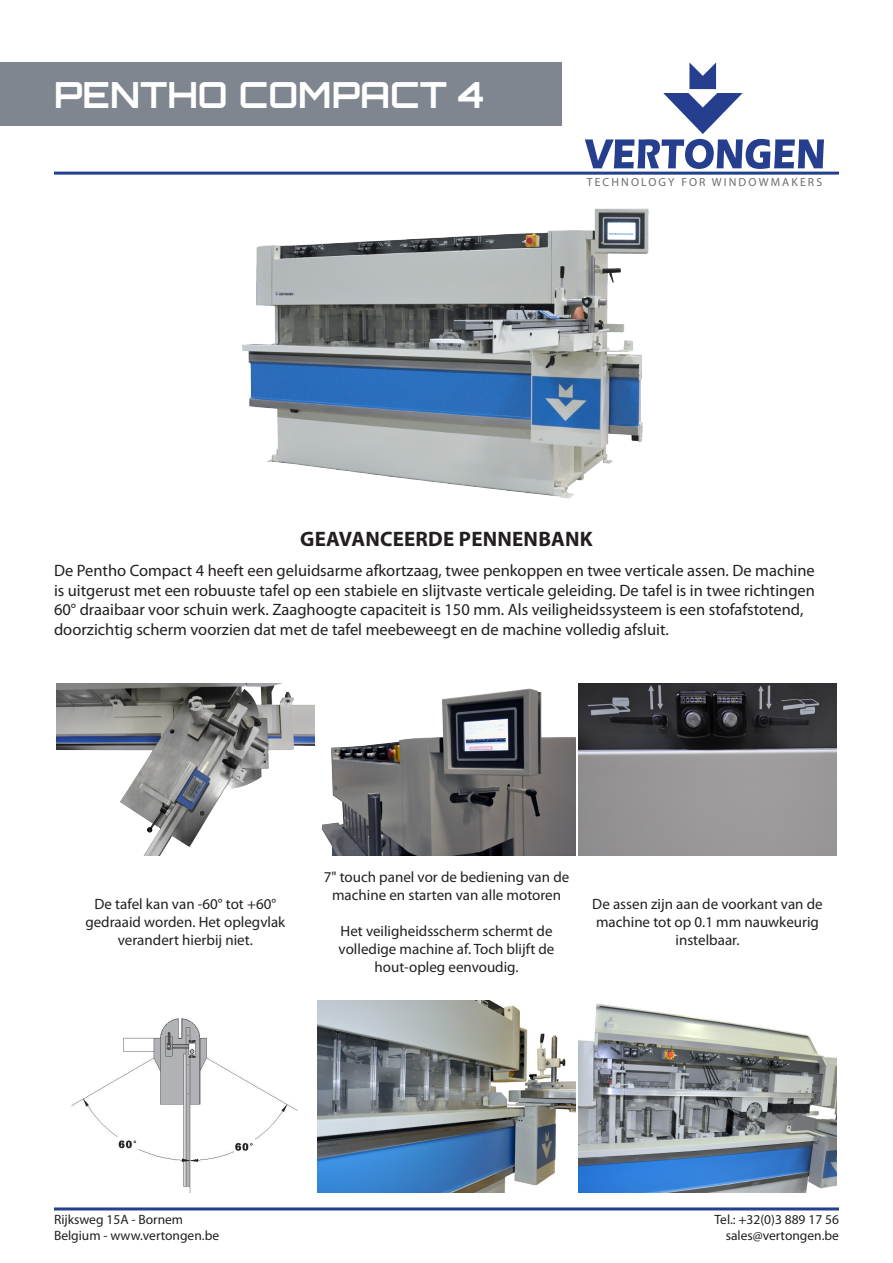
<style>
.page{position:relative;width:893px;height:1263px;background:#fff}
.page>*{position:absolute;margin:0;border:0;box-sizing:border-box;transform-origin:0 0}
.t1{font:700 36px "Orbitron";color:#fff}
.t2{font:700 21px "Myriad Pro";letter-spacing:.01em;color:#231f20}
.t3{font:16.5px/19.8px "Myriad Pro";color:#231f20}
.t4{font:15px/18px "Myriad Pro";color:#231f20;text-align:center}
.t5{font:13.5px/16.2px "Myriad Pro";color:#231f20}
.t6{font:11.7px "Myriad";letter-spacing:.18em;color:#6c6d70}
</style>
<div class="page">
<svg style="left:585px;top:63px;width:239px;height:106px"></svg>
<hr style="left:54px;top:172px;width:785px;height:3px;background:#23408f">
<div style="left:0;top:63px;width:561px;height:63px;background:#7f868f"></div>
<hr style="left:54px;top:1207px;width:785px;height:3px;background:#23408f">
<img style="left:71px;top:1018px;width:227px;height:174px">
<img style="left:578px;top:1003px;width:259px;height:189px">
<img style="left:56px;top:683px;width:259px;height:172px">
<img style="left:321px;top:688px;width:255px;height:167px">
<img style="left:578px;top:684px;width:259px;height:171px">
<img style="left:242px;top:208px;width:407px;height:291px">
<img style="left:317px;top:1000px;width:259px;height:192px">
<h1 class="t1" style="left:54px;top:73px;width:432px">PENTHO COMPACT 4</h1>
<p class="t6" style="left:587px;top:177px;width:237px">TECHNOLOGY FOR WINDOWMAKERS</p>
<p class="t2" style="left:300px;top:526px;width:294px">GEAVANCEERDE PENNENBANK</p>
<p class="t3" style="left:54px;top:560px;width:762px">De Pentho Compact 4 heeft een geluidsarme afkortzaag, twee penkoppen en twee verticale assen. De machine is uitgerust met een robuuste tafel op een stabiele en slijtvaste verticale geleiding. De tafel is in twee richtingen 60° draaibaar voor schuin werk. Zaaghoogte capaciteit is 150 mm. Als veiligheidssysteem is een stofafstotend, doorzichtig scherm voorzien dat met de tafel meebeweegt en de machine volledig afsluit.</p>
<p class="t4" style="left:95px;top:895px;width:183px">De tafel kan van -60° tot +60°</p>
<p class="t4" style="left:85px;top:913px;width:201px">gedraaid worden. Het oplegvlak verandert hierbij niet.</p>
<p class="t4" style="left:324px;top:868px;width:247px">7" touch panel vor de bediening van de machine en starten van alle motoren</p>
<p class="t4" style="left:339px;top:922px;width:217px;text-align:left">Het veiligheidsscherm schermt de volledige machine af. Toch blijft de</p>
<p class="t4" style="left:375px;top:958px;width:145px">hout-opleg eenvoudig.</p>
<p class="t4" style="left:592px;top:895px;width:232px">De assen zijn aan de voorkant van de machine tot op 0.1 mm nauwkeurig instelbaar.</p>
<p class="t5" style="left:54px;top:1211px;width:167px">Rijksweg 15A - Bornem<br>Belgium - www.vertongen.be</p>
<p class="t5" style="left:714px;top:1211px;width:126px;text-align:right">Tel.: +32(0)3 889 17 56 sales@vertongen.be</p>
</div>
